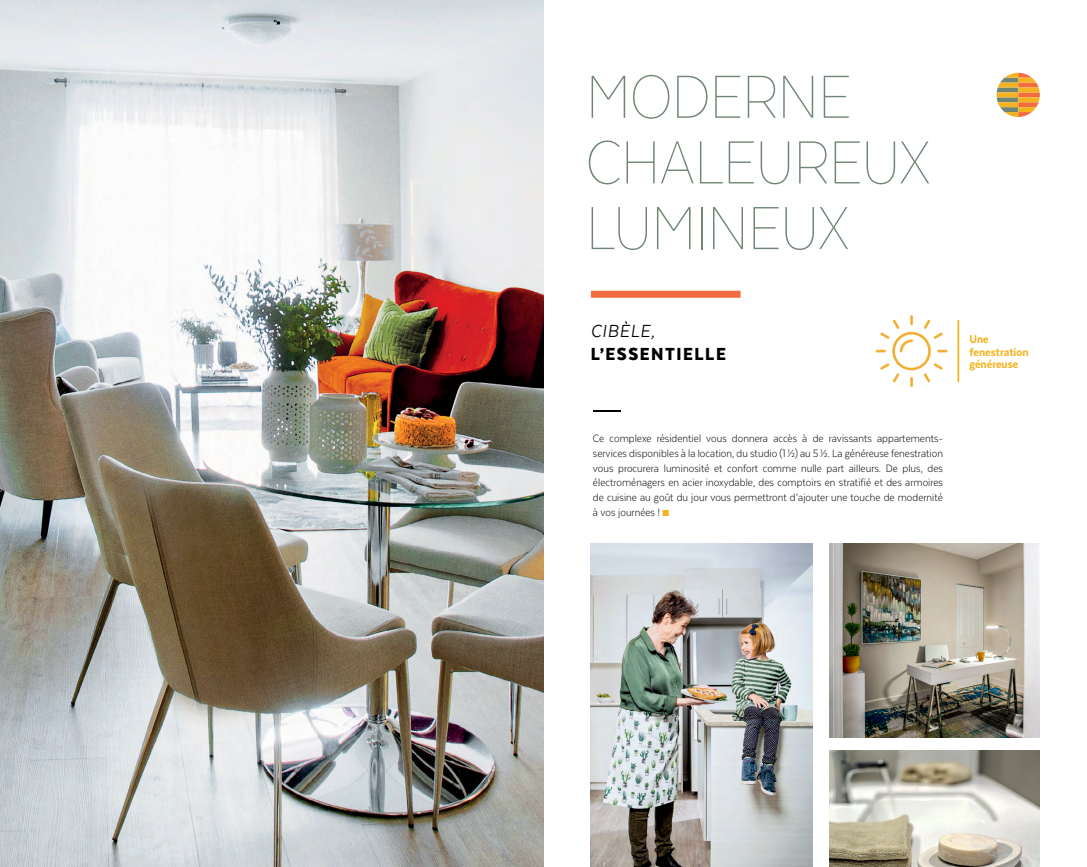
<style>
.page{position:relative;width:1087px;height:867px;background:#fff}
.page>*{position:absolute;margin:0;border:0;box-sizing:border-box;transform-origin:0 0}
.t1{font:100 70px/65.6px "Texta Narrow";letter-spacing:-.02em;color:#708573}
.t2{font:100 70px "Texta Narrow";color:#000}
.t3{font:900 20.12px "Texta Narrow";letter-spacing:.075em;color:#000}
.t4{font:italic 20.12px "Texta Narrow";letter-spacing:.05em;color:#000}
.t5{font:800 13.12px/12.2px "Texta Narrow";color:#f4b320}
.t6{font:300 12.25px/14.7px "Texta Narrow";letter-spacing:.005em;color:#000;text-align:justify}
.s1{color:#f4b320}
</style>
<div class="page">
<img style="left:0;top:0;width:543px;height:866px">
<hr style="left:957px;top:320px;width:2px;height:62px;background:#f4b320">
<svg style="left:876px;top:315px;width:71px;height:72px"></svg>
<div style="left:591px;top:290px;width:149px;height:7px;background:#f36c3f"></div>
<img style="left:591px;top:543px;width:222px;height:323px">
<img style="left:829px;top:543px;width:211px;height:194px">
<img style="left:829px;top:750px;width:211px;height:116px">
<svg style="left:996px;top:73px;width:44px;height:44px"></svg>
<h1 class="t1" style="left:586px;top:63px;width:346px">MODERNE<br>CHALEUREUX<br>LUMINEUX</h1>
<h2 class="t4" style="left:591px;top:320px;width:65px">CIBÈLE,</h2>
<h2 class="t3" style="left:591px;top:344px;width:136px">L’ESSENTIELLE</h2>
<h1 class="t2" style="left:591px;top:350px;width:35px">_</h1>
<p class="t6" style="left:593px;top:431px;width:352px">Ce complexe résidentiel vous donnera accès à de ravissants appartements&shy;services disponibles à la location, du studio (1 ½) au 5 ½. La généreuse fenestration vous procurera luminosité et confort comme nulle part ailleurs. De plus, des électroménagers en acier inoxydable, des comptoirs en stratifié et des armoires de cuisine au goût du jour vous permettront d’ajouter une touche de modernité à vos journées ! <span class="s1">■</span></p>
<p class="t5" style="left:969px;top:333px;width:61px">Une fenestration généreuse</p>
</div>
